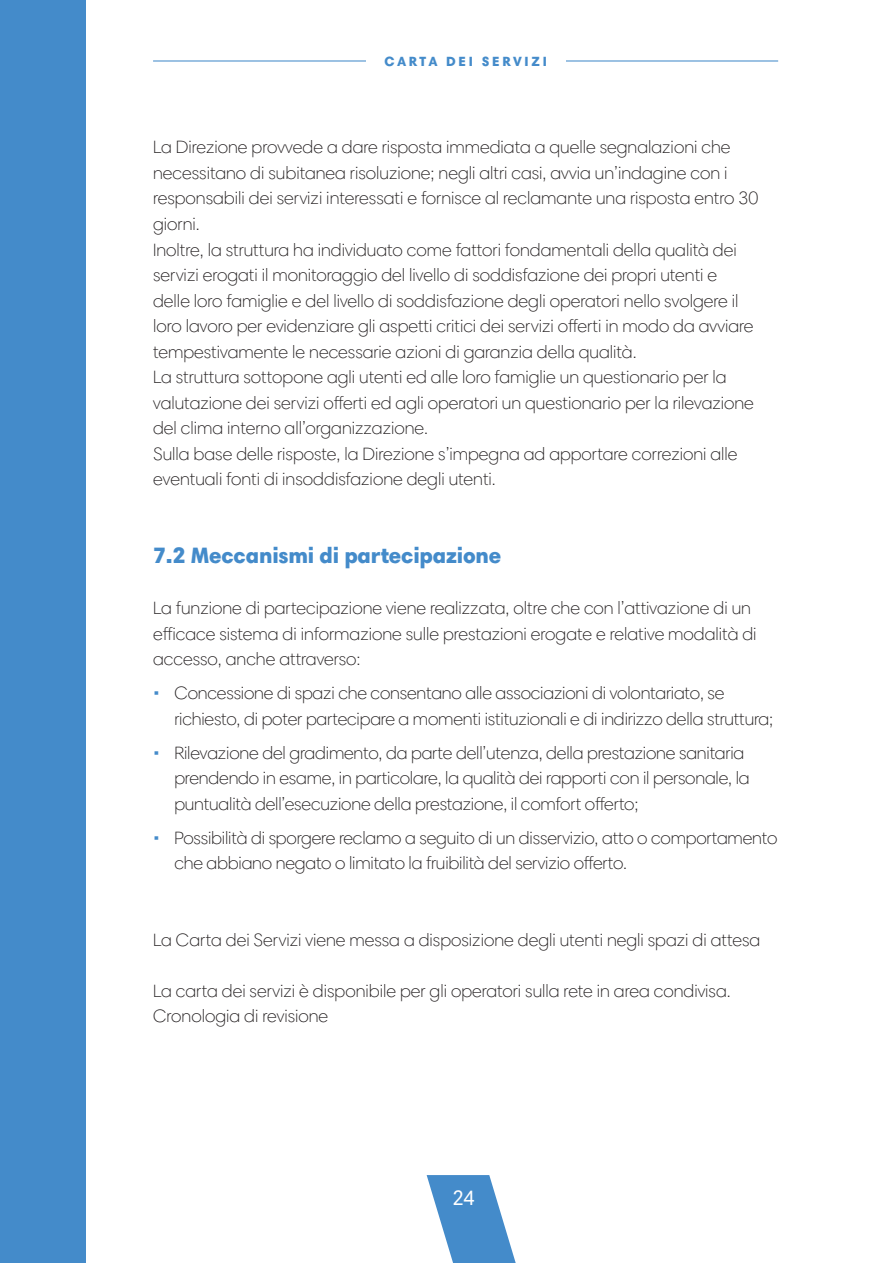
<style>
.page{position:relative;width:893px;height:1263px;background:#fff}
.page>*{position:absolute;margin:0;border:0;box-sizing:border-box;transform-origin:0 0}
.t1{font:900 22.5px "Harmonia Sans W1 G";letter-spacing:-.01em;color:#448bca}
.t2{font:21px "Harmonia Sans W1 G";color:#fff}
.t3{font:300 18px/25.5px "Harmonia Sans W1 G";color:#231f20}
.t4{font:900 13.5px "Harmonia Sans W1 G";letter-spacing:.2em;color:#448bca}
.s1{font-weight:600;font-size:25.5px;color:#448bca}
</style>
<div class="page">
<div style="left:0;top:0;width:85px;height:1263px;background:#448bca"></div>
<svg style="left:427px;top:1175px;width:89px;height:88px"></svg>
<hr style="left:153px;top:60px;width:625px;height:2px;background:#448bca">
<div style="left:366px;top:50px;width:200px;height:21px;background:#fff"></div>
<p class="t4" style="left:384px;top:52px;width:164px">CARTA DEI SERVIZI</p>
<p class="t3" style="left:153px;top:135px;width:607px">La Direzione provvede a dare risposta immediata a quelle segnalazioni che necessitano di subitanea risoluzione; negli altri casi, avvia un’indagine con i responsabili dei servizi interessati e fornisce al reclamante una risposta entro 30 giorni.<br>Inoltre, la struttura ha individuato come fattori fondamentali della qualità dei servizi erogati il monitoraggio del livello di soddisfazione dei propri utenti e delle loro famiglie e del livello di soddisfazione degli operatori nello svolgere il loro lavoro per evidenziare gli aspetti critici dei servizi offerti in modo da avviare tempestivamente le necessarie azioni di garanzia della qualità.<br>La struttura sottopone agli utenti ed alle loro famiglie un questionario per la valutazione dei servizi offerti ed agli operatori un questionario per la rilevazione del clima interno all’organizzazione.<br>Sulla base delle risposte, la Direzione s’impegna ad apportare correzioni alle eventuali fonti di insoddisfazione degli utenti.</p>
<p class="t1" style="left:153px;top:541px;width:350px">7.2 Meccanismi di partecipazione</p>
<p class="t3" style="left:153px;top:595px;width:605px">La funzione di partecipazione viene realizzata, oltre che con l’attivazione di un efficace sistema di informazione sulle prestazioni erogate e relative modalità di accesso, anche attraverso:</p>
<p class="t3" style="left:174px;top:680px;width:600px;text-indent:-21px"><span class="s1">∙</span> Concessione di spazi che consentano alle associazioni di volontariato, se richiesto, di poter partecipare a momenti istituzionali e di indirizzo della struttura;</p>
<p class="t3" style="left:174px;top:740px;width:577px;text-indent:-21px"><span class="s1">∙</span> Rilevazione del gradimento, da parte dell’utenza, della prestazione sanitaria prendendo in esame, in particolare, la qualità dei rapporti con il personale, la puntualità dell’esecuzione della prestazione, il comfort offerto;</p>
<p class="t3" style="left:174px;top:825px;width:605px;text-indent:-21px"><span class="s1">∙</span> Possibilità di sporgere reclamo a seguito di un disservizio, atto o comportamento che abbiano negato o limitato la fruibilità del servizio offerto.</p>
<p class="t3" style="left:153px;top:927px;width:609px">La Carta dei Servizi viene messa a disposizione degli utenti negli spazi di attesa</p>
<p class="t3" style="left:153px;top:978px;width:579px">La carta dei servizi è disponibile per gli operatori sulla rete in area condivisa.<br>Cronologia di revisione</p>
<p class="t2" style="left:452px;top:1185px;width:24px">24</p>
</div>
